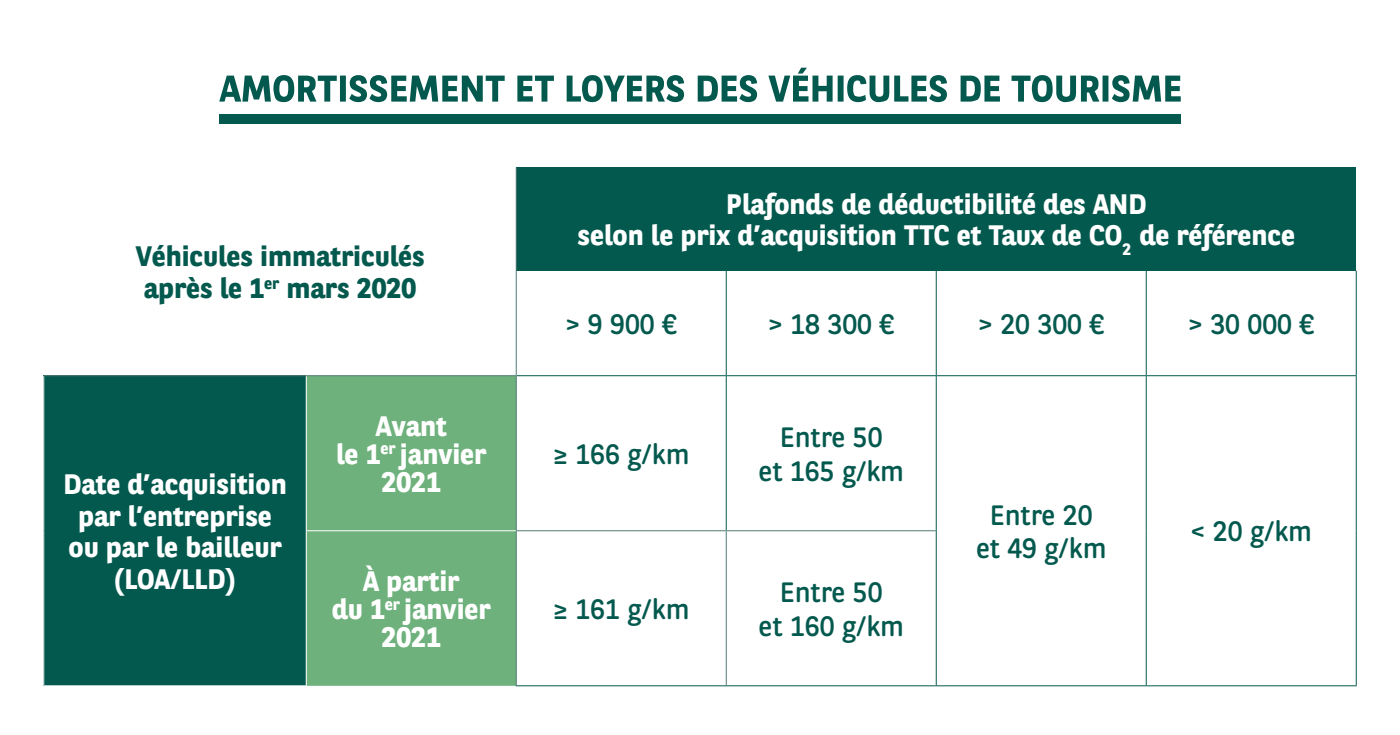
<style>
.page{position:relative;width:1400px;height:735px;background:#fff}
.page>*{position:absolute;margin:0;border:0;box-sizing:border-box;transform-origin:0 0}
.t1{font:700 28px/28px "BNPP Sans";color:#fff;text-align:center}
.t2{font:28px/33.6px "BNPP Rounded";color:#04594e;text-align:center}
.t3{font:700 28px/31.5px "BNPP Sans";color:#04594e}
</style>
<div class="page">
<div style="left:516px;top:167px;width:840px;height:104px;background:#04594e"></div>
<div style="left:44px;top:376px;width:262px;height:310px;background:#04594e"></div>
<div style="left:307px;top:376px;width:209px;height:310px;background:#6eb17c"></div>
<hr style="left:1356px;top:376px;width:1px;height:155px;background:#04594e">
<hr style="left:1356px;top:531px;width:1px;height:154px;background:#04594e">
<hr style="left:516px;top:686px;width:210px;height:1px;background:#04594e">
<hr style="left:726px;top:686px;width:210px;height:1px;background:#04594e">
<hr style="left:1146px;top:376px;width:1px;height:155px;background:#04594e">
<hr style="left:1146px;top:531px;width:1px;height:154px;background:#04594e">
<hr style="left:726px;top:376px;width:1px;height:154px;background:#04594e">
<hr style="left:936px;top:376px;width:1px;height:155px;background:#04594e">
<hr style="left:936px;top:685px;width:210px;height:1px;background:#04594e">
<hr style="left:1146px;top:685px;width:211px;height:1px;background:#04594e">
<hr style="left:516px;top:530px;width:210px;height:1px;background:#527b74">
<hr style="left:726px;top:530px;width:210px;height:1px;background:#527b74">
<hr style="left:726px;top:531px;width:1px;height:155px;background:#527b74">
<hr style="left:936px;top:531px;width:1px;height:154px;background:#04594e">
<hr style="left:726px;top:271px;width:1px;height:104px;background:#04594e">
<hr style="left:936px;top:271px;width:1px;height:104px;background:#04594e">
<hr style="left:1146px;top:271px;width:1px;height:104px;background:#04594e">
<hr style="left:517px;top:375px;width:209px;height:1px;background:#04594e">
<hr style="left:726px;top:375px;width:210px;height:1px;background:#04594e">
<hr style="left:936px;top:375px;width:210px;height:1px;background:#04594e">
<hr style="left:1146px;top:375px;width:211px;height:1px;background:#04594e">
<hr style="left:43px;top:685px;width:264px;height:1px;background:#fff">
<hr style="left:516px;top:376px;width:1px;height:154px;background:#527b74">
<hr style="left:516px;top:531px;width:1px;height:155px;background:#527b74">
<hr style="left:1356px;top:271px;width:1px;height:104px;background:#04594e">
<hr style="left:306px;top:530px;width:210px;height:1px;background:#fff">
<hr style="left:516px;top:167px;width:1px;height:104px;background:#527b74">
<hr style="left:516px;top:271px;width:1px;height:104px;background:#527b74">
<hr style="left:43px;top:375px;width:263px;height:1px;background:#527b74">
<hr style="left:306px;top:375px;width:211px;height:1px;background:#527b74">
<svg style="left:219px;top:68px;width:962px;height:34px"></svg>
<div style="left:219px;top:114px;width:962px;height:10px;background:#04594e"></div>
<p class="t3" style="left:135px;top:240px;width:291px">Véhicules immatriculés après le 1<sup>er</sup> mars 2020</p>
<p class="t1" style="left:63px;top:467px;width:225px;line-height:31.5px">Date d’acquisition par l’entreprise ou par le bailleur (LOA/LLD)</p>
<p class="t1" style="left:336px;top:411px;width:152px">Avant<br>le 1<sup>er</sup> janvier<br>2021</p>
<p class="t1" style="left:332px;top:566px;width:161px">À partir<br>du 1<sup>er</sup> janvier<br>2021</p>
<p class="t1" style="left:726px;top:189px;width:422px">Plafonds de déductibilité des AND</p>
<p class="t1" style="left:578px;top:221px;width:719px">selon le prix d’acquisition TTC et Taux de CO<sub>2</sub> de référence</p>
<p class="t2" style="left:565px;top:306px;width:113px">&gt; 9 900 €</p>
<p class="t2" style="left:768px;top:306px;width:128px">&gt; 18 300 €</p>
<p class="t2" style="left:978px;top:306px;width:128px">&gt; 20 300 €</p>
<p class="t2" style="left:1188px;top:306px;width:128px">&gt; 30 000 €</p>
<p class="t2" style="left:553px;top:436px;width:138px">≥ 166 g/km</p>
<p class="t2" style="left:553px;top:591px;width:138px">≥ 161 g/km</p>
<p class="t2" style="left:759px;top:419px;width:147px">Entre 50<br>et 165 g/km</p>
<p class="t2" style="left:759px;top:574px;width:147px">Entre 50<br>et 160 g/km</p>
<p class="t2" style="left:976px;top:497px;width:132px">Entre 20 et 49 g/km</p>
<p class="t2" style="left:1191px;top:514px;width:123px">&lt; 20 g/km</p>
</div>
